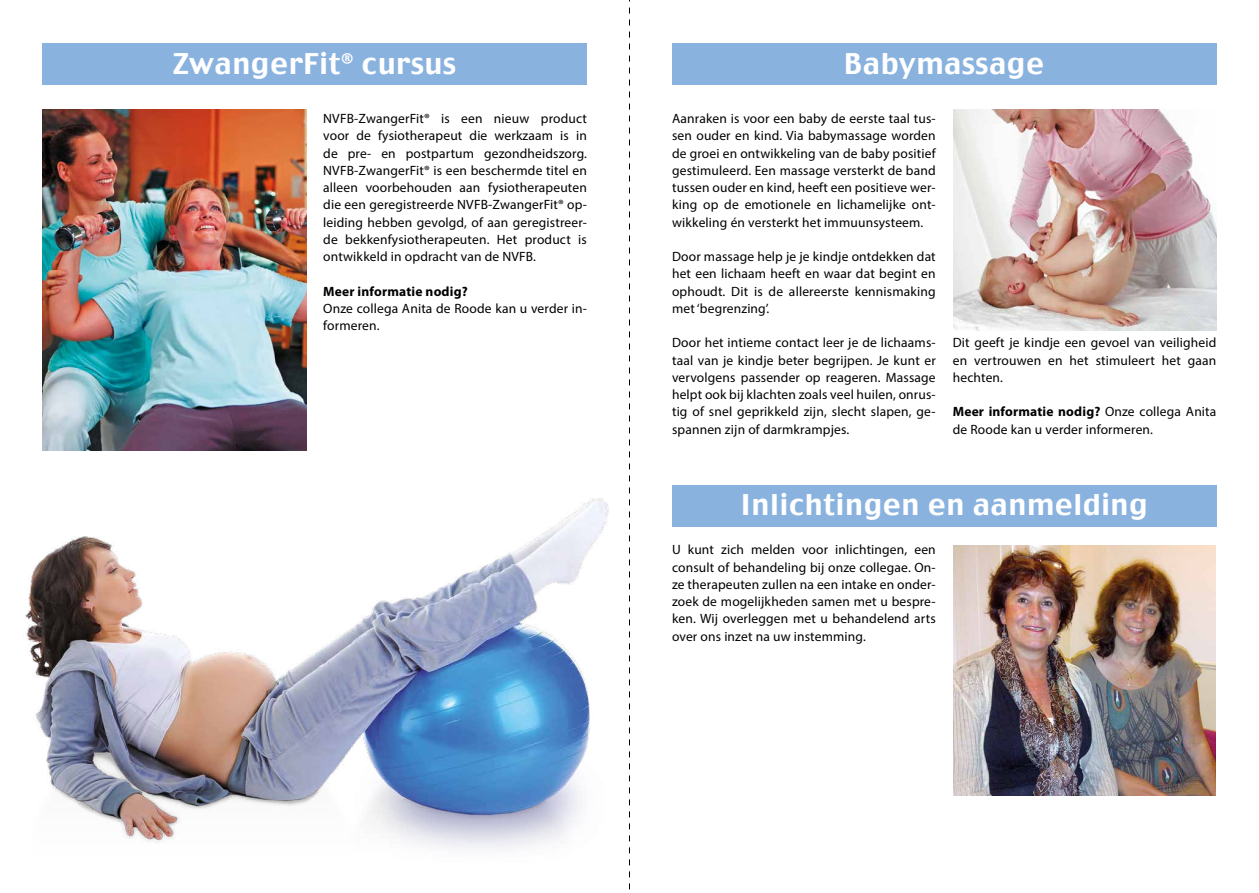
<style>
.page{position:relative;width:1259px;height:893px;background:#fff}
.page>*{position:absolute;margin:0;border:0;box-sizing:border-box;transform-origin:0 0}
.t1{font:28.5px "Charcoal";letter-spacing:.02em;color:#fff}
.t2{font:13.5px/17.2px "Myriad Pro";letter-spacing:.01em;color:#000;text-align:justify}
.t3{font:700 13.5px "Myriad Pro";letter-spacing:.01em;color:#000}
.s1{font-weight:700}
</style>
<div class="page">
<div style="left:43px;top:44px;width:544px;height:41px;background:#8ab2df"></div>
<div style="left:672px;top:44px;width:544px;height:41px;background:#8ab2df"></div>
<div style="left:672px;top:485px;width:544px;height:41px;background:#8ab2df"></div>
<img style="left:23px;top:406px;width:586px;height:442px">
<img style="left:43px;top:110px;width:263px;height:341px">
<img style="left:953px;top:110px;width:263px;height:220px">
<img style="left:953px;top:545px;width:262px;height:251px">
<svg style="left:629px;top:0;width:1px;height:890px"></svg>
<h1 class="t1" style="left:173px;top:45px;width:284px">ZwangerFit<sup>®</sup> cursus</h1>
<h1 class="t1" style="left:844px;top:45px;width:201px">Babymassage</h1>
<p class="t2" style="left:323px;top:110px;width:265px">NVFB-ZwangerFit® is een nieuw product voor de fysiotherapeut die werkzaam is in de pre- en postpartum gezondheidszorg.<br>NVFB-ZwangerFit® is een beschermde titel en alleen voorbehouden aan fysiotherapeuten die een geregistreerde NVFB-ZwangerFit® op&shy;leiding hebben gevolgd, of aan geregistreer&shy;de bekkenfysiotherapeuten. Het product is ontwikkeld in opdracht van de NVFB.</p>
<p class="t3" style="left:323px;top:282px;width:146px">Meer informatie nodig?</p>
<p class="t2" style="left:323px;top:299px;width:265px">Onze collega Anita de Roode kan u verder in&shy;formeren.</p>
<p class="t2" style="left:672px;top:110px;width:265px">Aanraken is voor een baby de eerste taal tus&shy;sen ouder en kind. Via babymassage worden de groei en ontwikkeling van de baby positief gestimuleerd. Een massage versterkt de band tussen ouder en kind, heeft een positieve wer&shy;king op de emotionele en lichamelijke ont&shy;wikkeling én versterkt het immuunsysteem.</p>
<p class="t2" style="left:672px;top:248px;width:265px">Door massage help je je kindje ontdekken dat het een lichaam heeft en waar dat begint en ophoudt. Dit is de allereerste kennismaking met ‘begrenzing’.</p>
<p class="t2" style="left:672px;top:334px;width:265px">Door het intieme contact leer je de lichaams&shy;taal van je kindje beter begrijpen. Je kunt er vervolgens passender op reageren. Massage helpt ook bij klachten zoals veel huilen, onrus&shy;tig of snel geprikkeld zijn, slecht slapen, ge&shy;spannen zijn of darmkrampjes.</p>
<p class="t2" style="left:952px;top:334px;width:265px">Dit geeft je kindje een gevoel van veiligheid en vertrouwen en het stimuleert het gaan hechten.</p>
<p class="t2" style="left:952px;top:403px;width:265px"><span class="s1">Meer informatie nodig?</span> Onze collega Anita de Roode kan u verder informeren.</p>
<h1 class="t1" style="left:740px;top:486px;width:409px">Inlichtingen en aanmelding</h1>
<p class="t2" style="left:672px;top:541px;width:265px">U kunt zich melden voor inlichtingen, een consult of behandeling bij onze collegae. On&shy;ze therapeuten zullen na een intake en onder&shy;zoek de mogelijkheden samen met u bespre&shy;ken. Wij overleggen met u behandelend arts over ons inzet na uw instemming.</p>
</div>
